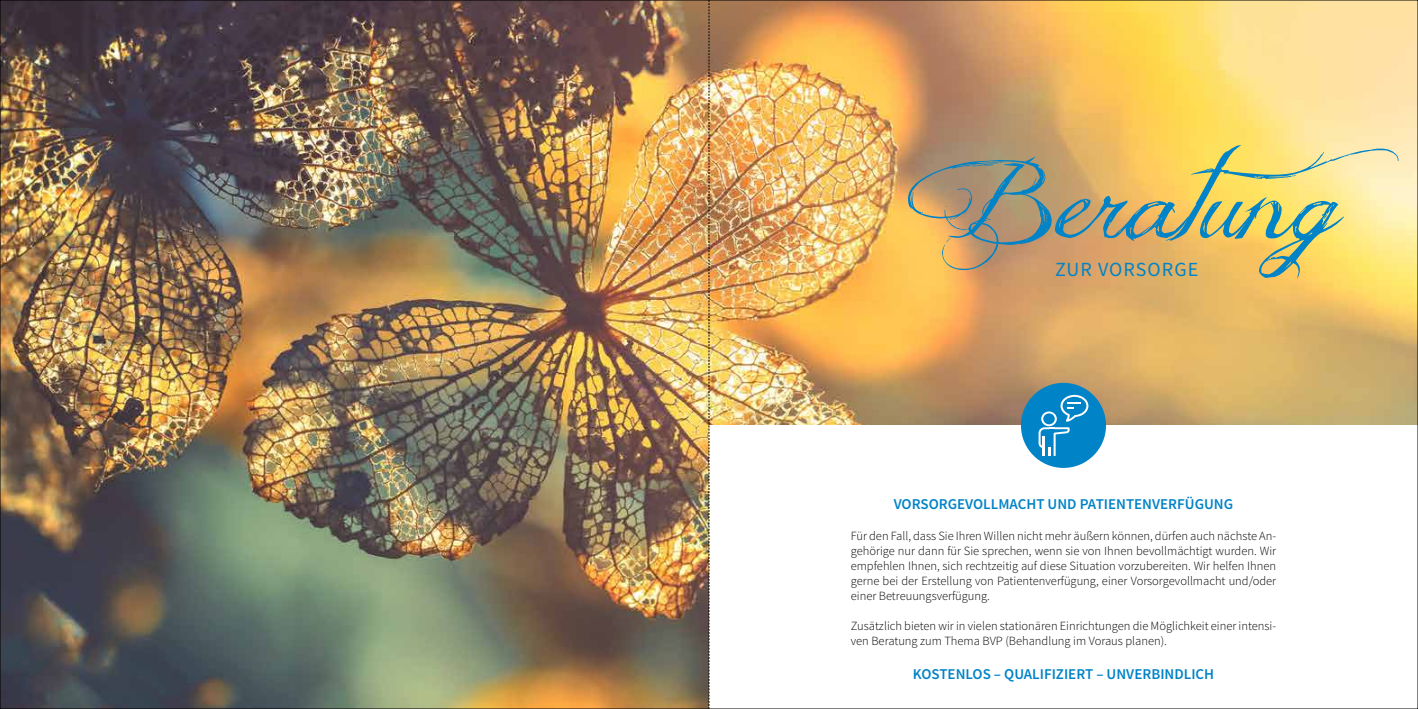
<style>
.page{position:relative;width:1418px;height:709px;background:#fff}
.page>*{position:absolute;margin:0;border:0;box-sizing:border-box;transform-origin:0 0}
.t1{font:107.5px "Jellyka Delicious Cake";color:#0083c7}
.t2{font:20px "Source Sans Pro";letter-spacing:.05em;color:#0083c7}
.t3{font:600 15px "Source Sans Pro";color:#0083c7}
.t4{font:300 12.5px/15px "Source Sans Pro";color:#000;text-align:justify}
</style>
<div class="page">
<img style="left:2px;top:2px;width:1413px;height:705px">
<div style="left:709px;top:425px;width:708px;height:284px;background:#fff"></div>
<div style="left:1020px;top:383px;width:86px;height:85px;background:#0083c7;border-radius:50%"></div>
<svg style="left:1038px;top:395px;width:50px;height:61px"></svg>
<svg style="left:708px;top:0;width:1px;height:709px"></svg>
<h1 class="t1" style="left:944px;top:130px;width:477px">Beratung</h1>
<h2 class="t2" style="left:1055px;top:257px;width:145px">ZUR VORSORGE</h2>
<p class="t3" style="left:893px;top:494px;width:341px">VORSORGEVOLLMACHT UND PATIENTENVERFÜGUNG</p>
<p class="t4" style="left:850px;top:528px;width:427px">Für den Fall, dass Sie Ihren Willen nicht mehr äußern können, dürfen auch nächste An&shy;gehörige nur dann für Sie sprechen, wenn sie von Ihnen bevollmächtigt wurden. Wir empfehlen Ihnen, sich rechtzeitig auf diese Situation vorzubereiten. Wir helfen Ihnen gerne bei der Erstellung von Patientenverfügung, einer Vorsorgevollmacht und/oder einer Betreuungsverfügung.</p>
<p class="t4" style="left:850px;top:618px;width:427px">Zusätzlich bieten wir in vielen stationären Einrichtungen die Möglichkeit einer intensi&shy;ven Beratung zum Thema BVP (Behandlung im Voraus planen).</p>
<p class="t3" style="left:912px;top:664px;width:303px">KOSTENLOS – QUALIFIZIERT – UNVERBINDLICH</p>
</div>
